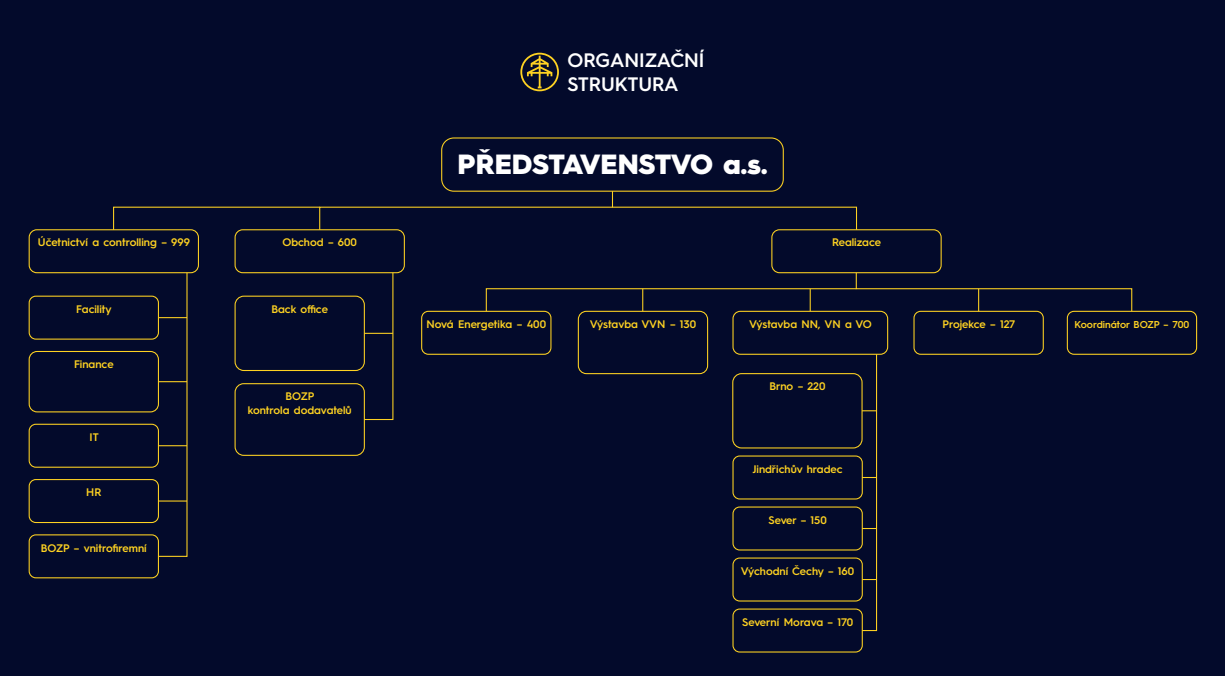
<style>
.page{position:relative;width:1225px;height:676px;background:#fff}
.page>*{position:absolute;margin:0;border:0;box-sizing:border-box;transform-origin:0 0}
.t1{font:900 27.8px "Hurme Geometric Sans 3";color:#fff}
.t2{font:600 19.5px/23.4px "Hurme Geometric Sans 3";color:#fff}
.t3{font:600 11px/13.2px "Hurme Geometric Sans 3";color:#fed222;text-align:center}
.t4{font:600 10px "Hurme Geometric Sans 3";color:#fed222}
</style>
<div class="page">
<div style="left:0;top:0;width:1225px;height:675px;background:#030a2b"></div>
<svg style="left:520px;top:53px;width:39px;height:38px"></svg>
<div style="left:441px;top:137px;width:343px;height:54px;border:1px solid #fed222;border-radius:12px"></div>
<div style="left:29px;top:229px;width:170px;height:44px;border:1px solid #fed222;border-radius:8px"></div>
<div style="left:29px;top:295px;width:130px;height:44px;border:1px solid #fed222;border-radius:7px"></div>
<div style="left:421px;top:310px;width:130px;height:44px;border:1px solid #fed222;border-radius:7px"></div>
<div style="left:578px;top:310px;width:130px;height:64px;border:1px solid #fed222;border-radius:8px"></div>
<div style="left:732px;top:310px;width:156px;height:44px;border:1px solid #fed222;border-radius:7px"></div>
<div style="left:732px;top:455px;width:131px;height:44px;border:1px solid #fed222;border-radius:7px"></div>
<div style="left:732px;top:506px;width:131px;height:44px;border:1px solid #fed222;border-radius:7px"></div>
<div style="left:732px;top:557px;width:131px;height:44px;border:1px solid #fed222;border-radius:7px"></div>
<div style="left:732px;top:608px;width:131px;height:44px;border:1px solid #fed222;border-radius:7px"></div>
<div style="left:913px;top:310px;width:131px;height:44px;border:1px solid #fed222;border-radius:7px"></div>
<div style="left:1067px;top:310px;width:130px;height:44px;border:1px solid #fed222;border-radius:7px"></div>
<div style="left:29px;top:423px;width:130px;height:44px;border:1px solid #fed222;border-radius:7px"></div>
<div style="left:29px;top:478px;width:130px;height:44px;border:1px solid #fed222;border-radius:7px"></div>
<div style="left:29px;top:534px;width:130px;height:44px;border:1px solid #fed222;border-radius:7px"></div>
<div style="left:29px;top:351px;width:130px;height:61px;border:1px solid #fed222;border-radius:8px"></div>
<div style="left:235px;top:295px;width:130px;height:76px;border:1px solid #fed222;border-radius:9px"></div>
<div style="left:732px;top:373px;width:131px;height:75px;border:1px solid #fed222;border-radius:9px"></div>
<div style="left:235px;top:383px;width:130px;height:72px;border:1px solid #fed222;border-radius:9px"></div>
<div style="left:235px;top:229px;width:170px;height:44px;border:1px solid #fed222;border-radius:8px"></div>
<div style="left:771px;top:229px;width:171px;height:44px;border:1px solid #fed222;border-radius:8px"></div>
<svg style="left:113px;top:190px;width:745px;height:41px"></svg>
<svg style="left:157px;top:271px;width:31px;height:286px"></svg>
<svg style="left:363px;top:271px;width:31px;height:149px"></svg>
<svg style="left:485px;top:271px;width:648px;height:41px"></svg>
<svg style="left:861px;top:353px;width:17px;height:278px"></svg>
<p class="t3" style="left:38px;top:235px;width:154px">Účetnictví a controlling – 999</p>
<p class="t3" style="left:76px;top:301px;width:37px">Facility</p>
<p class="t3" style="left:74px;top:356px;width:41px">Finance</p>
<p class="t3" style="left:90px;top:429px;width:11px">IT</p>
<p class="t3" style="left:86px;top:484px;width:17px">HR</p>
<p class="t3" style="left:41px;top:540px;width:107px">BOZP – vnitrofiremní</p>
<h2 class="t2" style="left:567px;top:47px;width:139px">ORGANIZAČNÍ<br>STRUKTURA</h2>
<h1 class="t1" style="left:458px;top:145px;width:311px">PŘEDSTAVENSTVO a.s.</h1>
<p class="t3" style="left:282px;top:235px;width:76px">Obchod – 600</p>
<p class="t3" style="left:832px;top:235px;width:50px">Realizace</p>
<p class="t3" style="left:271px;top:301px;width:58px">Back office</p>
<p class="t3" style="left:248px;top:389px;width:106px">BOZP<br>kontrola dodavatelů</p>
<p class="t3" style="left:427px;top:316px;width:121px">Nová Energetika – 400</p>
<p class="t3" style="left:590px;top:316px;width:108px">Výstavba VVN – 130</p>
<p class="t3" style="left:749px;top:316px;width:124px">Výstavba NN, VN a VO</p>
<p class="t3" style="left:769px;top:379px;width:58px">Brno – 220</p>
<p class="t3" style="left:753px;top:461px;width:91px">Jindřichův hradec</p>
<p class="t3" style="left:768px;top:512px;width:60px">Sever – 150</p>
<p class="t3" style="left:741px;top:563px;width:115px">Východní Čechy – 160</p>
<p class="t3" style="left:742px;top:614px;width:113px">Severní Morava – 170</p>
<p class="t3" style="left:942px;top:316px;width:74px">Projekce – 127</p>
<p class="t4" style="left:1075px;top:317px;width:116px">Koordinátor BOZP – 700</p>
</div>
